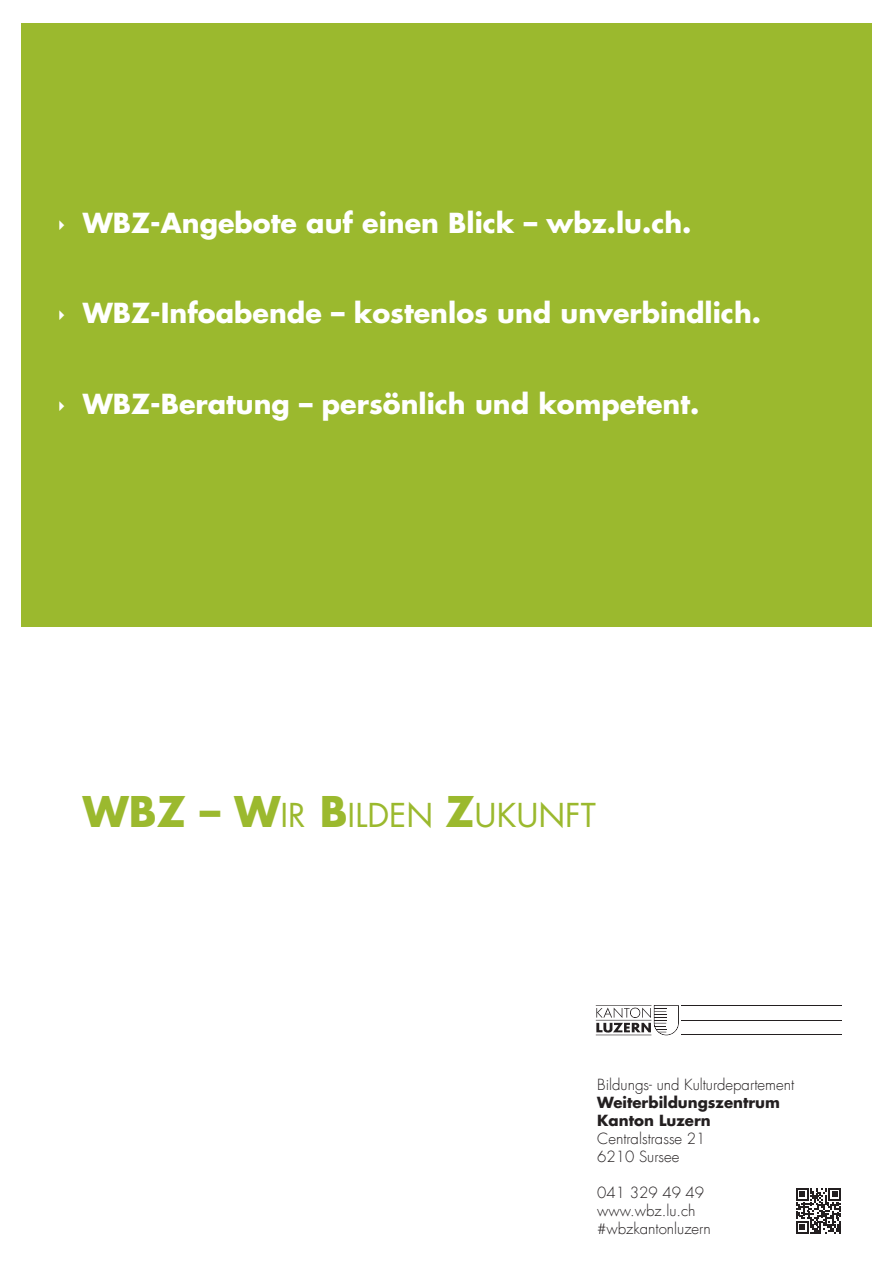
<style>
.page{position:relative;width:893px;height:1263px;background:#fff}
.page>*{position:absolute;margin:0;border:0;box-sizing:border-box;transform-origin:0 0}
.t1{font:32.25px "Futura Luzern Book 2";color:#9bb92e}
.t2{font:27px "Futura Luzern Bold 2";color:#fff}
.t3{font:15px/18px "Futura Luzern Light 2";color:#231f20}
.t4{font:15px/18px "Futura Luzern Bold 2";color:#231f20}
.s1{font-family:"Futura Luzern";font-weight:700;font-size:41.1px}
</style>
<div class="page">
<div style="left:21px;top:23px;width:851px;height:604px;background:#9bb92e"></div>
<svg style="left:796px;top:1188px;width:45px;height:45px"></svg>
<hr style="left:681px;top:1020px;width:161px;height:1px;background:#231f20">
<hr style="left:596px;top:1035px;width:55px;height:1px;background:#231f20">
<hr style="left:681px;top:1035px;width:161px;height:1px;background:#231f20">
<svg style="left:596px;top:1005px;width:83px;height:30px"></svg>
<hr style="left:681px;top:1005px;width:161px;height:1px;background:#231f20">
<p class="t2" style="left:83px;top:205px;width:610px">WBZ-Angebote auf einen Blick – wbz.lu.ch.</p>
<p class="t2" style="left:83px;top:295px;width:680px">WBZ-Infoabende – kostenlos und unverbindlich.</p>
<p class="t2" style="left:83px;top:386px;width:618px">WBZ-Beratung – persönlich und kompetent.</p>
<p class="t1" style="left:83px;top:795px;width:514px"><span class="s1">WBZ – W</span>IR <span class="s1">B</span>ILDEN <span class="s1">Z</span>UKUNFT</p>
<p class="t3" style="left:597px;top:1076px;width:199px">Bildungs- und Kulturdepartement</p>
<p class="t4" style="left:597px;top:1093px;width:184px">Weiterbildungszentrum<br>Kanton Luzern</p>
<p class="t3" style="left:597px;top:1130px;width:110px">Centralstrasse 21<br>6210 Sursee</p>
<p class="t3" style="left:597px;top:1184px;width:115px">041 329 49 49 www.wbz.lu.ch #wbzkantonluzern</p>
</div>
